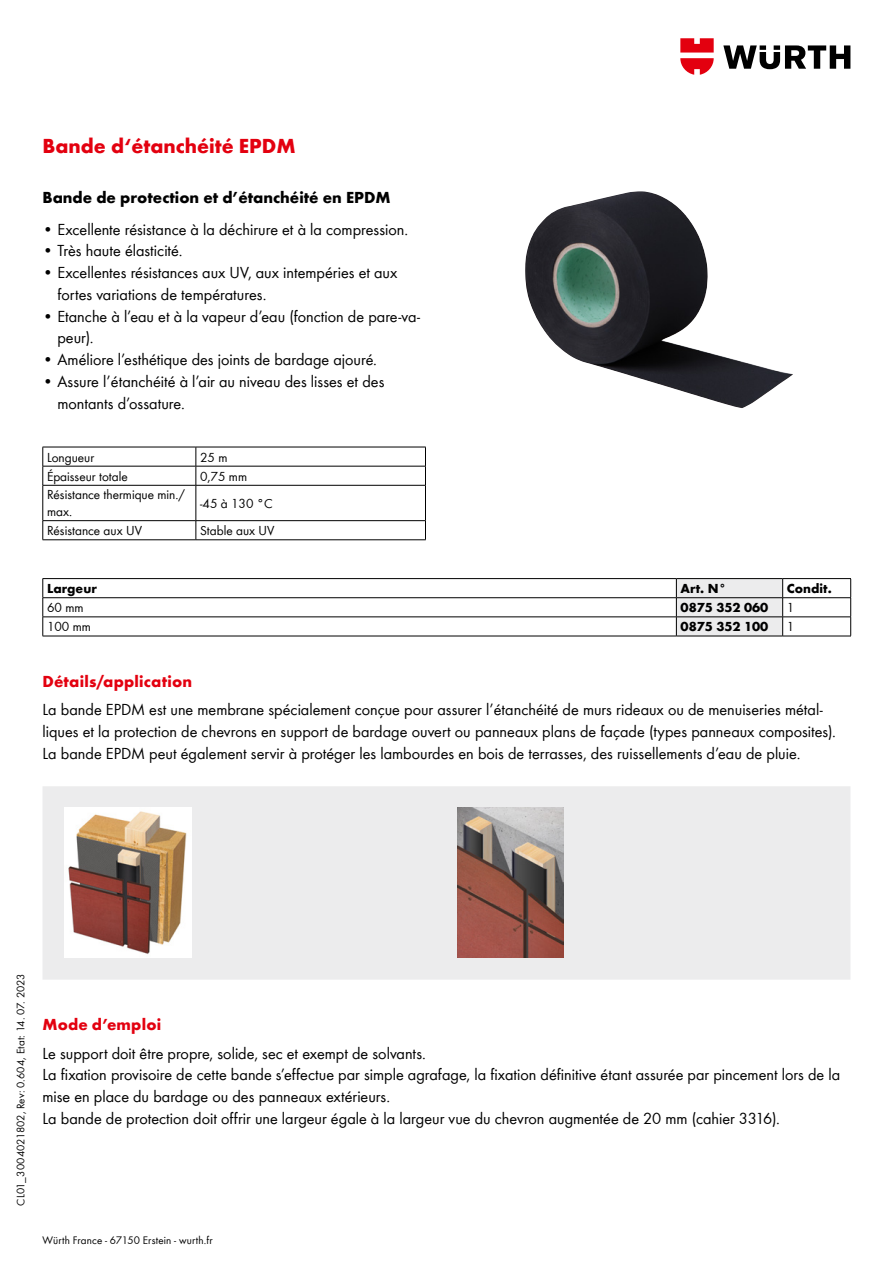
<style>
.page{position:relative;width:893px;height:1263px;background:#fff}
.page>*{position:absolute;margin:0;border:0;box-sizing:border-box;transform-origin:0 0}
.t1{font:700 21px "Wuerth Global";color:#e3000f}
.t2{font:16.5px/21.8px "Wuerth Global";color:#000}
.t3{font:700 16.5px "Wuerth Global";color:#000}
.t4{font:700 16.5px "Wuerth Global";letter-spacing:.01em;color:#e3000f}
.t5{font:13.5px/17px "Wuerth Global";color:#000}
.t6{font:700 13.5px "Wuerth Global";color:#000}
.t7{font:11.25px "Wuerth Global";letter-spacing:.015em;color:#000}
</style>
<div class="page">
<svg style="left:723px;top:45px;width:127px;height:24px"></svg>
<svg style="left:680px;top:38px;width:34px;height:37px"></svg>
<hr style="left:43px;top:578px;width:633px;height:1px;background:#000">
<hr style="left:676px;top:578px;width:107px;height:1px;background:#000">
<hr style="left:783px;top:578px;width:68px;height:1px;background:#000">
<hr style="left:43px;top:597px;width:633px;height:1px;background:#000">
<hr style="left:783px;top:597px;width:68px;height:1px;background:#000">
<hr style="left:43px;top:617px;width:633px;height:1px;background:#000">
<svg style="left:43px;top:579px;width:1px;height:57px"></svg>
<hr style="left:43px;top:636px;width:633px;height:1px;background:#000">
<hr style="left:676px;top:636px;width:107px;height:1px;background:#000">
<hr style="left:783px;top:617px;width:68px;height:1px;background:#000">
<svg style="left:676px;top:579px;width:107px;height:57px"></svg>
<svg style="left:850px;top:579px;width:1px;height:57px"></svg>
<hr style="left:783px;top:636px;width:68px;height:1px;background:#000">
<hr style="left:43px;top:447px;width:153px;height:1px;background:#000">
<hr style="left:196px;top:447px;width:230px;height:1px;background:#000">
<hr style="left:43px;top:466px;width:153px;height:1px;background:#000">
<svg style="left:43px;top:447px;width:1px;height:38px"></svg>
<hr style="left:196px;top:466px;width:230px;height:1px;background:#000">
<svg style="left:196px;top:447px;width:1px;height:38px"></svg>
<svg style="left:425px;top:447px;width:1px;height:38px"></svg>
<hr style="left:43px;top:485px;width:153px;height:1px;background:#000">
<hr style="left:43px;top:485px;width:1px;height:35px;background:#000">
<hr style="left:196px;top:485px;width:230px;height:1px;background:#000">
<hr style="left:196px;top:485px;width:1px;height:35px;background:#000">
<hr style="left:425px;top:485px;width:1px;height:35px;background:#000">
<hr style="left:43px;top:520px;width:153px;height:1px;background:#000">
<svg style="left:43px;top:521px;width:1px;height:18px"></svg>
<hr style="left:43px;top:539px;width:153px;height:1px;background:#000">
<hr style="left:196px;top:520px;width:230px;height:1px;background:#000">
<svg style="left:196px;top:521px;width:1px;height:18px"></svg>
<svg style="left:425px;top:521px;width:1px;height:18px"></svg>
<hr style="left:196px;top:539px;width:230px;height:1px;background:#000">
<img style="left:525px;top:191px;width:268px;height:217px">
<div style="left:43px;top:786px;width:807px;height:194px;background:#ececed"></div>
<img style="left:64px;top:807px;width:127px;height:150px">
<img style="left:457px;top:807px;width:106px;height:150px">
<p class="t1" style="left:43px;top:134px;width:255px">Bande d‘étanchéité EPDM</p>
<p class="t3" style="left:43px;top:188px;width:350px">Bande de protection et d’étanchéité en EPDM</p>
<p class="t2" style="left:43px;top:218px;width:367px">• Excellente résistance à la déchirure et à la compression.</p>
<p class="t2" style="left:43px;top:240px;width:142px">• Très haute élasticité.</p>
<p class="t2" style="left:57px;top:262px;width:341px;text-indent:-15px">• Excellentes résistances aux UV, aux intempéries et aux fortes variations de températures.</p>
<p class="t2" style="left:57px;top:305px;width:364px;text-indent:-15px">• Etanche à l’eau et à la vapeur d’eau (fonction de pare-va&shy;peur).</p>
<p class="t2" style="left:43px;top:348px;width:336px">• Améliore l’esthétique des joints de bardage ajouré.</p>
<p class="t2" style="left:57px;top:370px;width:329px;text-indent:-15px">• Assure l’étanchéité à l’air au niveau des lisses et des montants d’ossature.</p>
<p class="t5" style="left:47px;top:448px;width:49px">Longueur</p>
<p class="t5" style="left:200px;top:448px;width:29px">25 m</p>
<p class="t5" style="left:47px;top:467px;width:82px">Épaisseur totale</p>
<p class="t5" style="left:200px;top:467px;width:48px">0,75 mm</p>
<p class="t5" style="left:47px;top:486px;width:140px">Résistance thermique min./ max.</p>
<p class="t5" style="left:200px;top:495px;width:74px">-45 à 130 °C</p>
<p class="t5" style="left:47px;top:522px;width:96px">Résistance aux UV</p>
<p class="t5" style="left:200px;top:522px;width:76px">Stable aux UV</p>
<p class="t6" style="left:47px;top:580px;width:51px">Largeur</p>
<p class="t6" style="left:681px;top:580px;width:48px">Art. N°</p>
<p class="t6" style="left:787px;top:580px;width:46px">Condit.</p>
<p class="t5" style="left:47px;top:599px;width:38px">60 mm</p>
<p class="t6" style="left:681px;top:600px;width:89px">0875 352 060</p>
<p class="t5" style="left:787px;top:599px;width:9px">1</p>
<p class="t5" style="left:47px;top:618px;width:45px">100 mm</p>
<p class="t6" style="left:681px;top:619px;width:89px">0875 352 100</p>
<p class="t5" style="left:787px;top:618px;width:9px">1</p>
<p class="t4" style="left:43px;top:671px;width:151px">Détails/application</p>
<p class="t2" style="left:43px;top:699px;width:795px">La bande EPDM est une membrane spécialement conçue pour assurer l’étanchéité de murs rideaux ou de menuiseries métal&shy;liques et la protection de chevrons en support de bardage ouvert ou panneaux plans de façade (types panneaux composites).<br>La bande EPDM peut également servir à protéger les lambourdes en bois de terrasses, des ruissellements d’eau de pluie.</p>
<p class="t7" style="left:14px;top:1205px;width:233px;rotate:-90deg">CL01_3004021802, Rev: 0.604, Etat: 14. 07. 2023</p>
<p class="t4" style="left:43px;top:1015px;width:120px">Mode d’emploi</p>
<p class="t2" style="left:43px;top:1042px;width:799px">Le support doit être propre, solide, sec et exempt de solvants.<br>La fixation provisoire de cette bande s’effectue par simple agrafage, la fixation définitive étant assurée par pincement lors de la mise en place du bardage ou des panneaux extérieurs.<br>La bande de protection doit offrir une largeur égale à la largeur vue du chevron augmentée de 20 mm (cahier 3316).</p>
<p class="t7" style="left:43px;top:1233px;width:172px">Würth France - 67150 Erstein - wurth.fr</p>
</div>
